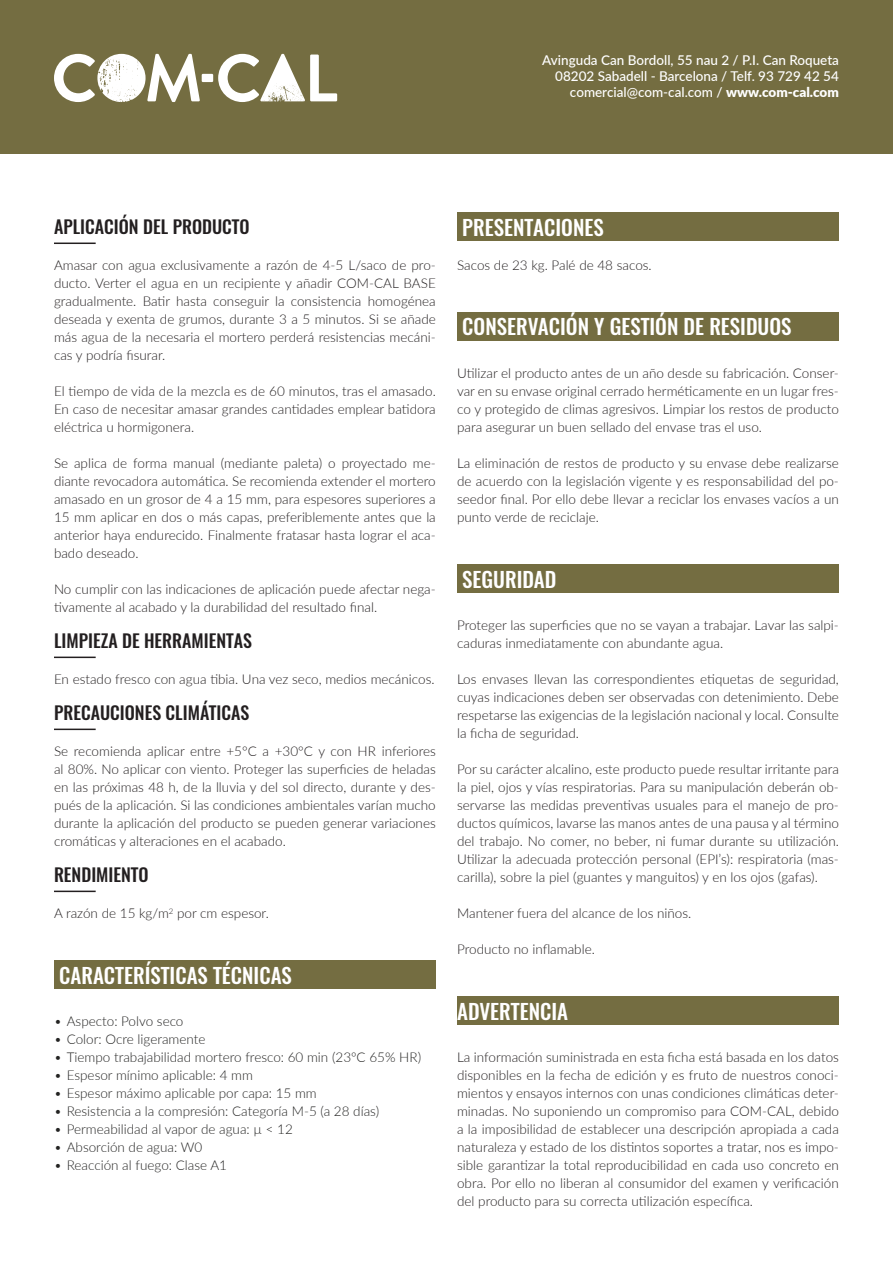
<style>
.page{position:relative;width:893px;height:1263px;background:#fff}
.page>*{position:absolute;margin:0;border:0;box-sizing:border-box;transform-origin:0 0}
.t1{font:500 21px "Oswald";color:#fff}
.t2{font:500 18px "Oswald";color:#231f20}
.t3{font:300 13.5px/18px "Lato";color:#231f20;text-align:justify}
.t4{font:300 13.5px "Lato";color:#232322}
.t5{font:500 13.5px/16.2px "Lato";color:#fff;text-align:right}
.s1{font-weight:900}
</style>
<div class="page">
<hr style="left:54px;top:243px;width:42px;height:1px;background:#231f20">
<hr style="left:54px;top:657px;width:42px;height:1px;background:#231f20">
<hr style="left:54px;top:729px;width:42px;height:1px;background:#231f20">
<hr style="left:54px;top:891px;width:42px;height:1px;background:#231f20">
<div style="left:54px;top:961px;width:382px;height:28px;background:#746d41"></div>
<div style="left:457px;top:213px;width:382px;height:28px;background:#746d41"></div>
<div style="left:457px;top:313px;width:382px;height:28px;background:#746d41"></div>
<div style="left:457px;top:565px;width:382px;height:28px;background:#746d41"></div>
<div style="left:457px;top:997px;width:382px;height:28px;background:#746d41"></div>
<div style="left:0;top:0;width:893px;height:154px;background:#746d41"></div>
<div style="left:202px;top:74px;width:11px;height:8px;background:#fff"></div>
<svg style="left:218px;top:54px;width:119px;height:48px"></svg>
<svg style="left:54px;top:54px;width:146px;height:48px"></svg>
<p class="t5" style="left:542px;top:51px;width:298px">Avinguda Can Bordoll, 55 nau 2 / P.I. Can Roqueta<br>08202 Sabadell - Barcelona / Telf. 93 729 42 54 comercial@com-cal.com / <span class="s1">www.com-cal.com</span></p>
<h2 class="t2" style="left:54px;top:214px;width:197px">APLICACIÓN DEL PRODUCTO</h2>
<p class="t3" style="left:54px;top:256px;width:383px">Amasar con agua exclusivamente a razón de 4-5 L/saco de pro&shy;ducto. Verter el agua en un recipiente y añadir COM-CAL BASE gradualmente. Batir hasta conseguir la consistencia homogénea deseada y exenta de grumos, durante 3 a 5 minutos. Si se añade más agua de la necesaria el mortero perderá resistencias mecáni&shy;cas y podría fisurar.</p>
<p class="t3" style="left:54px;top:382px;width:383px">El tiempo de vida de la mezcla es de 60 minutos, tras el amasado.<br>En caso de necesitar amasar grandes cantidades emplear batidora eléctrica u hormigonera.</p>
<p class="t3" style="left:54px;top:454px;width:383px">Se aplica de forma manual (mediante paleta) o proyectado me&shy;diante revocadora automática. Se recomienda extender el mortero amasado en un grosor de 4 a 15 mm, para espesores superiores a 15 mm aplicar en dos o más capas, preferiblemente antes que la anterior haya endurecido. Finalmente fratasar hasta lograr el aca&shy;bado deseado.</p>
<p class="t3" style="left:54px;top:580px;width:383px">No cumplir con las indicaciones de aplicación puede afectar nega&shy;tivamente al acabado y la durabilidad del resultado final.</p>
<h2 class="t2" style="left:54px;top:628px;width:200px">LIMPIEZA DE HERRAMIENTAS</h2>
<p class="t3" style="left:54px;top:670px;width:382px">En estado fresco con agua tibia. Una vez seco, medios mecánicos.</p>
<h2 class="t2" style="left:54px;top:700px;width:197px">PRECAUCIONES CLIMÁTICAS</h2>
<p class="t3" style="left:54px;top:742px;width:383px">Se recomienda aplicar entre +5°C a +30°C y con HR inferiores al 80%. No aplicar con viento. Proteger las superficies de heladas en las próximas 48 h, de la lluvia y del sol directo, durante y des&shy;pués de la aplicación. Si las condiciones ambientales varían mucho durante la aplicación del producto se pueden generar variaciones cromáticas y alteraciones en el acabado.</p>
<h2 class="t2" style="left:54px;top:862px;width:96px">RENDIMIENTO</h2>
<p class="t3" style="left:54px;top:904px;width:217px">A razón de 15 kg/m<sup>2</sup> por cm espesor.</p>
<h1 class="t1" style="left:59px;top:960px;width:234px">CARACTERÍSTICAS TÉCNICAS</h1>
<p class="t4" style="left:54px;top:1012px;width:131px">• Aspecto: Polvo seco</p>
<p class="t4" style="left:54px;top:1030px;width:153px">• Color: Ocre ligeramente</p>
<p class="t4" style="left:54px;top:1048px;width:369px">• Tiempo trabajabilidad mortero fresco: 60 min (23ºC 65% HR)</p>
<p class="t4" style="left:54px;top:1066px;width:200px">• Espesor mínimo aplicable: 4 mm</p>
<p class="t4" style="left:54px;top:1084px;width:264px">• Espesor máximo aplicable por capa: 15 mm</p>
<p class="t4" style="left:54px;top:1102px;width:327px">• Resistencia a la compresión: Categoría M-5 (a 28 días)</p>
<p class="t4" style="left:54px;top:1120px;width:240px">• Permeabilidad al vapor de agua: µ &lt; 12</p>
<p class="t4" style="left:54px;top:1138px;width:150px">• Absorción de agua: W0</p>
<p class="t4" style="left:54px;top:1156px;width:175px">• Reacción al fuego: Clase A1</p>
<h1 class="t1" style="left:462px;top:212px;width:143px">PRESENTACIONES</h1>
<p class="t3" style="left:457px;top:256px;width:196px">Sacos de 23 kg. Palé de 48 sacos.</p>
<h1 class="t1" style="left:462px;top:312px;width:331px">CONSERVACIÓN Y GESTIÓN DE RESIDUOS</h1>
<p class="t3" style="left:457px;top:364px;width:383px">Utilizar el producto antes de un año desde su fabricación. Conser&shy;var en su envase original cerrado herméticamente en un lugar fres&shy;co y protegido de climas agresivos. Limpiar los restos de producto para asegurar un buen sellado del envase tras el uso.</p>
<p class="t3" style="left:457px;top:454px;width:383px">La eliminación de restos de producto y su envase debe realizarse de acuerdo con la legislación vigente y es responsabilidad del po&shy;seedor final. Por ello debe llevar a reciclar los envases vacíos a un punto verde de reciclaje.</p>
<h1 class="t1" style="left:462px;top:564px;width:96px">SEGURIDAD</h1>
<p class="t3" style="left:457px;top:616px;width:383px">Proteger las superficies que no se vayan a trabajar. Lavar las salpi&shy;caduras inmediatamente con abundante agua.</p>
<p class="t3" style="left:457px;top:670px;width:383px">Los envases llevan las correspondientes etiquetas de seguridad, cuyas indicaciones deben ser observadas con detenimiento. Debe respetarse las exigencias de la legislación nacional y local. Consulte la ficha de seguridad.</p>
<p class="t3" style="left:457px;top:760px;width:383px">Por su carácter alcalino, este producto puede resultar irritante para la piel, ojos y vías respiratorias. Para su manipulación deberán ob&shy;servarse las medidas preventivas usuales para el manejo de pro&shy;ductos químicos, lavarse las manos antes de una pausa y al término del trabajo. No comer, no beber, ni fumar durante su utilización.<br>Utilizar la adecuada protección personal (EPI’s): respiratoria (mas&shy;carilla), sobre la piel (guantes y manguitos) y en los ojos (gafas).</p>
<p class="t3" style="left:457px;top:904px;width:236px">Mantener fuera del alcance de los niños.</p>
<p class="t3" style="left:457px;top:940px;width:139px">Producto no inflamable.</p>
<h1 class="t1" style="left:457px;top:996px;width:112px">ADVERTENCIA</h1>
<p class="t3" style="left:457px;top:1048px;width:383px">La información suministrada en esta ficha está basada en los datos disponibles en la fecha de edición y es fruto de nuestros conoci&shy;mientos y ensayos internos con unas condiciones climáticas deter&shy;minadas. No suponiendo un compromiso para COM-CAL, debido a la imposibilidad de establecer una descripción apropiada a cada naturaleza y estado de los distintos soportes a tratar, nos es impo&shy;sible garantizar la total reproducibilidad en cada uso concreto en obra. Por ello no liberan al consumidor del examen y verificación del producto para su correcta utilización específica.</p>
</div>
